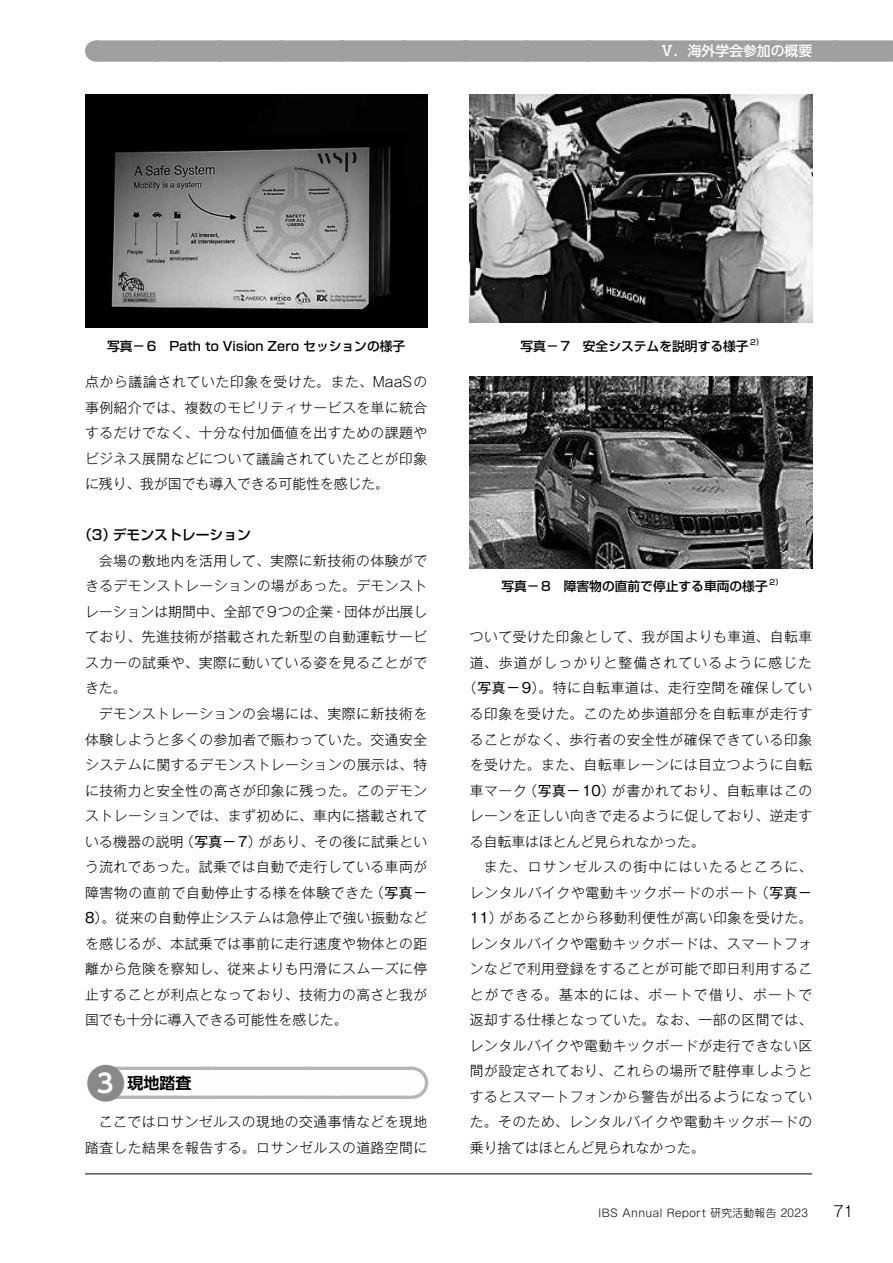
<style>
.page{position:relative;width:893px;height:1263px;background:#fff}
.page>*{position:absolute;margin:0;border:0;box-sizing:border-box;transform-origin:0 0}
.t1{font:700 15.9px "UD Shin Go Pro De";color:#000}
.t2{font:300 14.85px "Gothic MB101 Pro";color:#000}
.t3{font:300 13.8px/25.5px "Gothic MB101 Pro";letter-spacing:.035em;color:#000;text-align:justify}
.t4{font:300 13.8px "Gothic MB101 Pro";letter-spacing:.095em;color:#000}
.t5{font:300 13.8px "Gothic MB101 Pro";color:#000}
.t6{font:300 13.8px "Gothic MB101 Pro";letter-spacing:.085em;color:#000}
.t7{font:500 13.8px "Shin Go Pro";color:#000}
.t8{font:500 13.8px "UD Shin Go Pro";color:#fff}
.t9{font:500 12.75px "Shin Go Pro";color:#000}
.t10{font:300 10.65px "Shin M Go Pro";letter-spacing:.04em;color:#000}
.t11{font:500 7.5px "Shin Go Pro";color:#000}
.s1{font-weight:400}
.s2{font-size:41.4px;color:#898989}
.s3{font-size:25.5px;color:#fff}
</style>
<div class="page">
<hr style="left:85px;top:1174px;width:727px;height:1px;background:#000">
<div style="left:96px;top:40px;width:797px;height:22px;background:#9fa0a0"></div>
<svg style="left:157px;top:40px;width:707px;height:22px"></svg>
<svg style="left:106px;top:1067px;width:305px;height:32px"></svg>
<hr style="left:105px;top:1067px;width:1px;height:32px;background:#b5b6b6">
<hr style="left:411px;top:1067px;width:1px;height:32px;background:#b5b6b6">
<div style="left:111px;top:1070px;width:300px;height:25px;background:#fefefe"></div>
<svg style="left:186px;top:1067px;width:188px;height:32px"></svg>
<svg style="left:411px;top:1070px;width:1px;height:25px"></svg>
<img style="left:85px;top:94px;width:342px;height:234px">
<img style="left:470px;top:94px;width:342px;height:228px">
<img style="left:470px;top:377px;width:342px;height:191px">
<p class="t8" style="left:660px;top:40px;width:154px">Ⅴ．海外学会参加の概要</p>
<p class="t9" style="left:107px;top:335px;width:300px">写真－6　Path to Vision Zero セッションの様子</p>
<p class="t9" style="left:521px;top:335px;width:230px">写真－7　安全システムを説明する様子</p>
<p class="t11" style="left:750px;top:336px;width:15px">2）</p>
<p class="t3" style="left:85px;top:367px;width:344px">点から議論されていた印象を受けた。また、MaaSの事例紹介では、複数のモビリティサービスを単に統合するだけでなく、十分な付加価値を出すための課題やビジネス展開などについて議論されていたことが印象に残り、我が国でも導入できる可能性を感じた。</p>
<p class="t7" style="left:78px;top:524px;width:174px">（3）デモンストレーション</p>
<p class="t3" style="left:85px;top:546px;width:344px;text-indent:14px">会場の敷地内を活用して、実際に新技術の体験ができるデモンストレーションの場があった。デモンストレーションは期間中、全部で9つの企業・団体が出展しており、先進技術が搭載された新型の自動運転サービスカーの試乗や、実際に動いている姿を見ることができた。</p>
<p class="t3" style="left:85px;top:699px;width:344px;text-indent:14px">デモンストレーションの会場には、実際に新技術を体験しようと多くの参加者で賑わっていた。交通安全システムに関するデモンストレーションの展示は、特に技術力と安全性の高さが印象に残った。このデモンストレーションでは、まず初めに、車内に搭載されている機器の説明（<span class="s1">写真－7</span>）があり、その後に試乗という流れであった。試乗では自動で走行している車両が障害物の直前で自動停止する様を体験できた（<span class="s1">写真－8</span>）。従来の自動停止システムは急停止で強い振動などを感じるが、本試乗では事前に走行速度や物体との距離から危険を察知し、従来よりも円滑にスムーズに停止することが利点となっており、技術力の高さと我が国でも十分に導入できる可能性を感じた。</p>
<p class="t1" style="left:85px;top:1070px;width:108px"><span class="s2">●</span><span class="s3">3</span> 現地踏査</p>
<p class="t3" style="left:85px;top:1107px;width:344px;text-align:right">ここではロサンゼルスの現地の交通事情などを現地踏査した結果を報告する。ロサンゼルスの道路空間に</p>
<p class="t9" style="left:501px;top:576px;width:268px">写真－8　障害物の直前で停止する車両の様子</p>
<p class="t11" style="left:769px;top:576px;width:15px">2）</p>
<p class="t3" style="left:470px;top:622px;width:344px">ついて受けた印象として、我が国よりも車道、自転車</p>
<p class="t6" style="left:470px;top:651px;width:344px">道、歩道がしっかりと整備されているように感じた</p>
<p class="t3" style="left:463px;top:673px;width:351px">（<span class="s1">写真－9</span>）。特に自転車道は、走行空間を確保してい</p>
<p class="t3" style="left:470px;top:699px;width:344px">る印象を受けた。このため歩道部分を自転車が走行す</p>
<p class="t3" style="left:470px;top:724px;width:344px">ることがなく、歩行者の安全性が確保できている印象</p>
<p class="t3" style="left:470px;top:750px;width:344px">を受けた。また、自転車レーンには目立つように自転</p>
<p class="t3" style="left:470px;top:776px;width:344px">車マーク（<span class="s1">写真－10</span>）が書かれており、自転車はこの</p>
<p class="t3" style="left:470px;top:801px;width:344px">レーンを正しい向きで走るように促しており、逆走す</p>
<p class="t5" style="left:470px;top:830px;width:236px">る自転車はほとんど見られなかった。</p>
<p class="t4" style="left:484px;top:855px;width:330px">また、ロサンゼルスの街中にはいたるところに、</p>
<p class="t3" style="left:470px;top:878px;width:344px">レンタルバイクや電動キックボードのポート（<span class="s1">写真－</span></p>
<p class="t3" style="left:470px;top:903px;width:344px"><span class="s1">11</span>）があることから移動利便性が高い印象を受けた。</p>
<p class="t3" style="left:470px;top:929px;width:344px">レンタルバイクや電動キックボードは、スマートフォ</p>
<p class="t3" style="left:470px;top:954px;width:344px">ンなどで利用登録をすることが可能で即日利用するこ</p>
<p class="t4" style="left:470px;top:983px;width:344px">とができる。基本的には、ポートで借り、ポートで</p>
<p class="t3" style="left:470px;top:1005px;width:344px">返却する仕様となっていた。なお、一部の区間では、</p>
<p class="t3" style="left:470px;top:1031px;width:344px">レンタルバイクや電動キックボードが走行できない区</p>
<p class="t3" style="left:470px;top:1056px;width:344px">間が設定されており、これらの場所で駐停車しようと</p>
<p class="t3" style="left:470px;top:1082px;width:344px">するとスマートフォンから警告が出るようになってい</p>
<p class="t3" style="left:470px;top:1107px;width:344px">た。そのため、レンタルバイクや電動キックボードの</p>
<p class="t5" style="left:470px;top:1136px;width:236px">乗り捨てはほとんど見られなかった。</p>
<p class="t10" style="left:599px;top:1204px;width:211px">IBS Annual Report 研究活動報告 2023</p>
<p class="t2" style="left:833px;top:1198px;width:22px">71</p>
</div>
